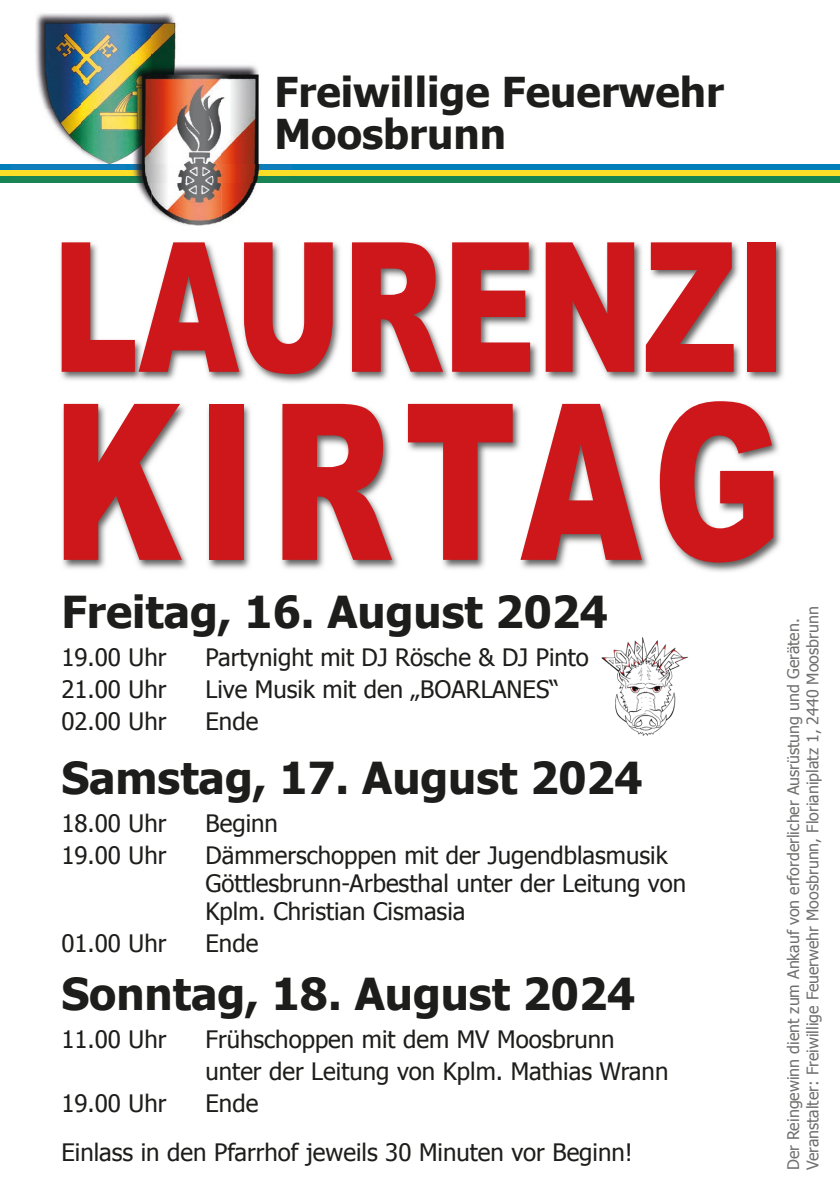
<style>
.page{position:relative;width:840px;height:1191px;background:#fff}
.page>*{position:absolute;margin:0;border:0;box-sizing:border-box;transform-origin:0 0}
.t1{font:900 217.8px "Arial";letter-spacing:.08em;color:#cd171a;scale:.71 1}
.t2{font:900 180.8px "Arial";color:#cd171a;scale:.71 1}
.t3{font:700 44px "Tahoma";color:#1d1d1b}
.t4{font:700 41.2px/42px "Tahoma";color:#1d1d1b}
.t5{font:24px/28px "Tahoma";color:#1d1d1b}
.t6{font:16px/19.2px "Tahoma";color:#70706f}
</style>
<div class="page">
<img style="left:601px;top:637px;width:87px;height:99px">
<div style="left:0;top:165px;width:839px;height:6px;background:#007eba"></div>
<div style="left:0;top:170px;width:839px;height:6px;background:#fcde29"></div>
<div style="left:0;top:177px;width:839px;height:6px;background:#178454"></div>
<img style="left:11px;top:13px;width:281px;height:163px">
<img style="left:11px;top:176px;width:70px;height:1px">
<img style="left:81px;top:176px;width:211px;height:50px">
<img style="left:60px;top:242px;width:724px;height:330px">
<img style="left:60px;top:242px;width:232px;height:2px">
<h3 class="t4" style="left:274px;top:69px;width:451px">Freiwillige Feuerwehr<br>Moosbrunn</h3>
<h2 class="t2" style="left:52px;top:176px;width:1036px">LAURENZI</h2>
<h1 class="t1" style="left:52px;top:324px;width:1029px">KIRTAG</h1>
<h3 class="t3" style="left:61px;top:584px;width:547px">Freitag, 16. August 2024</h3>
<p class="t5" style="left:61px;top:642px;width:106px">19.00 Uhr</p>
<p class="t5" style="left:205px;top:642px;width:385px">Partynight mit DJ Rösche &amp; DJ Pinto</p>
<p class="t5" style="left:61px;top:674px;width:106px">21.00 Uhr</p>
<p class="t5" style="left:205px;top:674px;width:355px">Live Musik mit den „BOARLANES“</p>
<p class="t5" style="left:61px;top:706px;width:106px">02.00 Uhr</p>
<p class="t5" style="left:205px;top:706px;width:54px">Ende</p>
<h3 class="t3" style="left:61px;top:750px;width:582px">Samstag, 17. August 2024</h3>
<p class="t5" style="left:61px;top:808px;width:106px">18.00 Uhr</p>
<p class="t5" style="left:205px;top:808px;width:74px">Beginn</p>
<p class="t5" style="left:61px;top:840px;width:106px">19.00 Uhr</p>
<p class="t5" style="left:205px;top:840px;width:482px">Dämmerschoppen mit der Jugendblasmusik<br>Göttlesbrunn-Arbesthal unter der Leitung von<br>Kplm. Christian Cismasia</p>
<p class="t5" style="left:61px;top:928px;width:106px">01.00 Uhr</p>
<p class="t5" style="left:205px;top:928px;width:54px">Ende</p>
<h3 class="t3" style="left:61px;top:966px;width:575px">Sonntag, 18. August 2024</h3>
<p class="t5" style="left:61px;top:1024px;width:106px">11.00 Uhr</p>
<p class="t5" style="left:205px;top:1022px;width:464px;line-height:32px">Frühschoppen mit dem MV Moosbrunn unter der Leitung von Kplm. Mathias Wrann</p>
<p class="t5" style="left:61px;top:1088px;width:106px">19.00 Uhr</p>
<p class="t5" style="left:61px;top:1077px;width:572px;line-height:49px;text-indent:144px">Ende<br>Einlass in den Pfarrhof jeweils 30 Minuten vor Beginn!</p>
<p class="t6" style="left:782px;top:1170px;width:565px;rotate:-90deg">Der Reingewinn dient zum Ankauf von erforderlicher Ausrüstung und Geräten.<br>Veranstalter: Freiwillige Feuerwehr Moosbrunn, Florianiplatz 1, 2440 Moosbrunn</p>
</div>
